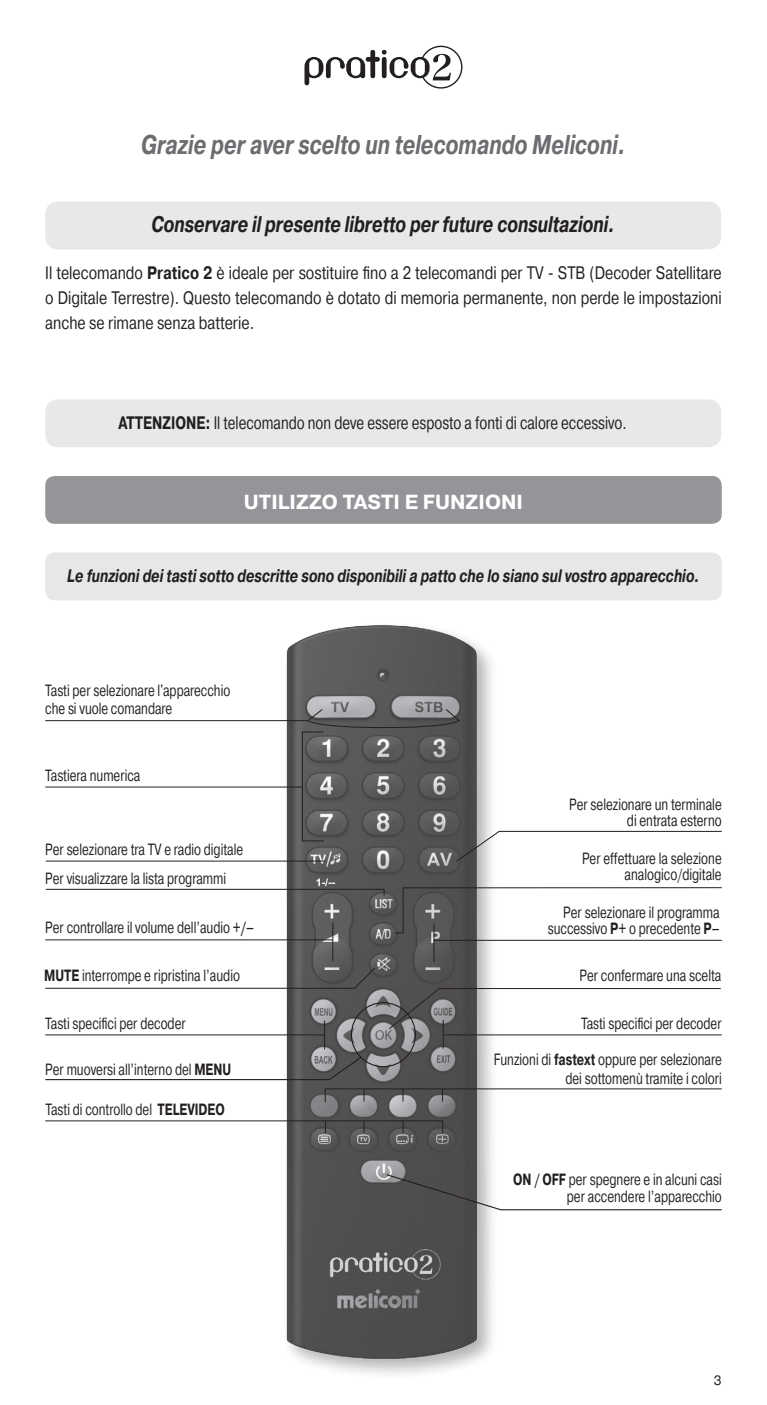
<style>
.page{position:relative;width:767px;height:1405px;background:#fff}
.page>*{position:absolute;margin:0;border:0;box-sizing:border-box;transform-origin:0 0}
.t1{font:italic 700 27px "Pragmatica TT";color:#6c6d70;scale:.75 1}
.t2{font:italic 700 22.5px "Pragmatica TT";color:#231f20;scale:.75 1}
.t3{font:700 20.25px "Pragmatica TT";color:#fff}
.t4{font:18px/24.8px "Pragmatica TT";color:#231f20;text-align:justify;scale:.8 1}
.t5{font:italic 700 18px "Pragmatica TT";color:#231f20;scale:.75 1}
.t6{font:18px "Pragmatica TT";color:#231f20;scale:.75 1}
.t7{font:16.2px/16.2px "Pragmatica TT";color:#231f20;text-align:right;scale:.73 1}
.t8{font:13.5px "Pragmatica TT";color:#231f20}
.s1{font-weight:700}
</style>
<div class="page">
<div style="left:45px;top:201px;width:676px;height:48px;background:#e7e8e9;border-radius:13px"></div>
<div style="left:45px;top:399px;width:676px;height:48px;background:#e7e8e9;border-radius:13px"></div>
<svg style="left:304px;top:45px;width:159px;height:44px"></svg>
<img style="left:271px;top:625px;width:222px;height:746px">
<div style="left:45px;top:476px;width:676px;height:48px;background:#939598;border-radius:10px"></div>
<div style="left:45px;top:552px;width:676px;height:48px;background:#e6e7e9;border-radius:10px"></div>
<svg style="left:385px;top:1173px;width:337px;height:37px"></svg>
<hr style="left:45px;top:720px;width:263px;height:1px;background:#231f20">
<svg style="left:307px;top:708px;width:153px;height:20px"></svg>
<div style="left:302px;top:731px;width:22px;height:110px;border:1px solid #231f20"></div>
<hr style="left:45px;top:786px;width:257px;height:1px;background:#231f20">
<hr style="left:46px;top:860px;width:279px;height:1px;background:#231f20">
<hr style="left:45px;top:939px;width:288px;height:1px;background:#231f20">
<hr style="left:332px;top:922px;width:1px;height:39px;background:#231f20">
<svg style="left:455px;top:830px;width:267px;height:32px"></svg>
<hr style="left:434px;top:939px;width:287px;height:1px;background:#231f20">
<hr style="left:433px;top:923px;width:1px;height:39px;background:#231f20">
<svg style="left:324px;top:1087px;width:398px;height:16px"></svg>
<svg style="left:45px;top:1119px;width:398px;height:15px"></svg>
<svg style="left:388px;top:987px;width:333px;height:61px"></svg>
<hr style="left:45px;top:1034px;width:279px;height:1px;background:#231f20">
<svg style="left:324px;top:1020px;width:1px;height:29px"></svg>
<div style="left:351px;top:1002px;width:65px;height:65px;border:1px solid #231f20;border-radius:50%"></div>
<svg style="left:45px;top:1055px;width:317px;height:25px"></svg>
<hr style="left:45px;top:987px;width:310px;height:1px;background:#231f20">
<svg style="left:353px;top:966px;width:23px;height:23px"></svg>
<hr style="left:403px;top:887px;width:318px;height:1px;background:#231f20">
<hr style="left:402px;top:887px;width:1px;height:45px;background:#231f20">
<hr style="left:46px;top:888px;width:338px;height:1px;background:#231f20">
<p class="t1" style="left:141px;top:129px;width:647px">Grazie per aver scelto un telecomando Meliconi.</p>
<p class="t2" style="left:151px;top:211px;width:619px">Conservare il presente libretto per future consultazioni.</p>
<p class="t4" style="left:45px;top:261px;width:847px">Il telecomando <span class="s1">Pratico 2</span> è ideale per sostituire fino a 2 telecomandi per TV - STB (Decoder Satellitare o Digitale Terrestre). Questo telecomando è dotato di memoria permanente, non perde le impostazioni anche se rimane senza batterie.</p>
<p class="t6" style="left:118px;top:412px;width:679px"><span class="s1">ATTENZIONE:</span> Il telecomando non deve essere esposto a fonti di calore eccessivo.</p>
<p class="t3" style="left:244px;top:490px;width:281px">UTILIZZO TASTI E FUNZIONI</p>
<p class="t5" style="left:67px;top:565px;width:844px">Le funzioni dei tasti sotto descritte sono disponibili a patto che lo siano sul vostro apparecchio.</p>
<p class="t7" style="left:45px;top:682px;width:255px">Tasti per selezionare l'apparecchio</p>
<p class="t7" style="left:45px;top:700px;width:175px">che si vuole comandare</p>
<p class="t7" style="left:45px;top:767px;width:132px">Tastiera numerica</p>
<p class="t7" style="left:45px;top:842px;width:273px">Per selezionare tra TV e radio digitale</p>
<p class="t7" style="left:569px;top:797px;width:210px">Per selezionare un terminale</p>
<p class="t7" style="left:627px;top:813px;width:131px">di entrata esterno</p>
<p class="t7" style="left:582px;top:851px;width:193px">Per effettuare la selezione</p>
<p class="t7" style="left:45px;top:870px;width:249px">Per visualizzare la lista programmi</p>
<p class="t7" style="left:624px;top:867px;width:134px">analogico/digitale</p>
<p class="t7" style="left:45px;top:920px;width:287px">Per controllare il volume dell’audio <span class="s1">+/–</span></p>
<p class="t7" style="left:44px;top:968px;width:270px"><span class="s1">MUTE</span> interrompe e ripristina l’audio</p>
<p class="t7" style="left:563px;top:904px;width:216px">Per selezionare il programma</p>
<p class="t7" style="left:547px;top:920px;width:237px">successivo <span class="s1">P+</span> o precedente <span class="s1">P–</span></p>
<p class="t7" style="left:579px;top:967px;width:196px">Per confermare una scelta</p>
<p class="t7" style="left:45px;top:1015px;width:194px">Tasti specifici per decoder</p>
<p class="t7" style="left:581px;top:1015px;width:194px">Tasti specifici per decoder</p>
<p class="t7" style="left:45px;top:1062px;width:256px">Per muoversi all’interno del <span class="s1">MENU</span></p>
<p class="t7" style="left:493px;top:1052px;width:314px">Funzioni di <span class="s1">fastext</span> oppure per selezionare</p>
<p class="t7" style="left:565px;top:1070px;width:215px">dei sottomenù tramite i colori</p>
<p class="t7" style="left:46px;top:1102px;width:247px">Tasti di controllo del <span class="s1">TELEVIDEO</span></p>
<p class="t7" style="left:513px;top:1172px;width:287px"><span class="s1">ON / OFF</span> per spegnere e in alcuni casi per accendere l’apparecchio</p>
<p class="t8" style="left:713px;top:1372px;width:9px">3</p>
</div>
